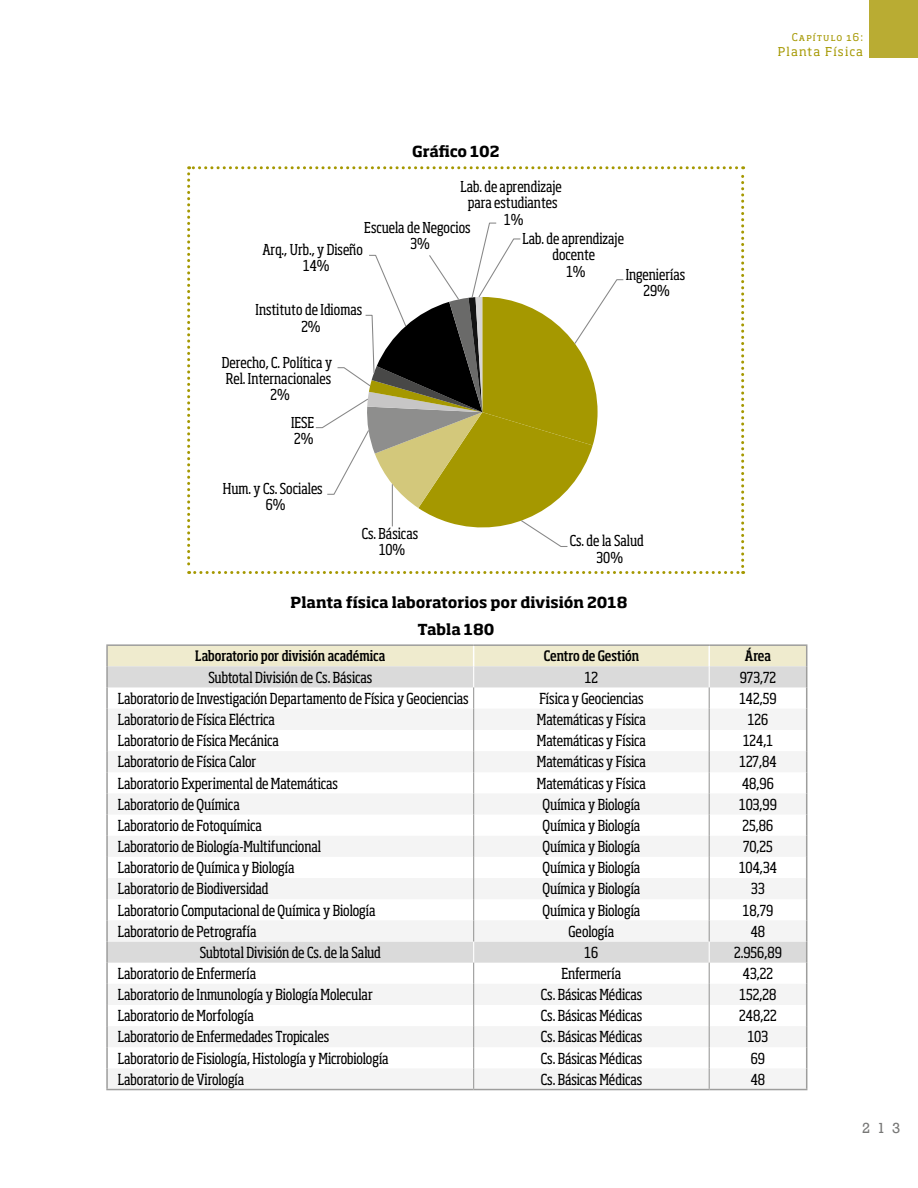
<style>
.page{position:relative;width:918px;height:1188px;background:#fff}
.page>*{position:absolute;margin:0;border:0;box-sizing:border-box;transform-origin:0 0}
.t1{font:condensed 15px "Soho Std";color:#000}
.t2{font:700 15px "Soho Std";color:#000}
.t3{font:15px "Rockwell";color:#777776}
.t4{font:condensed 14.85px/16.2px "Soho Std";color:#000;text-align:center}
.t5{font:500 condensed 14.25px "Soho Std";letter-spacing:-.005em;color:#000}
.t6{font:12px "Soho Std";letter-spacing:.1em;color:#a59800}
.t7{font:10.5px "Soho Std";letter-spacing:.1em;color:#a59800}
</style>
<div class="page">
<div style="left:869px;top:0;width:49px;height:58px;background:#b9ac33"></div>
<hr style="left:106px;top:666px;width:2px;height:21px;background:#9d9d9c">
<hr style="left:106px;top:687px;width:2px;height:22px;background:#9d9d9c">
<hr style="left:106px;top:709px;width:2px;height:21px;background:#9d9d9c">
<hr style="left:106px;top:730px;width:2px;height:21px;background:#9d9d9c">
<hr style="left:106px;top:751px;width:2px;height:21px;background:#9d9d9c">
<hr style="left:106px;top:772px;width:2px;height:21px;background:#9d9d9c">
<hr style="left:106px;top:793px;width:2px;height:22px;background:#9d9d9c">
<hr style="left:106px;top:815px;width:2px;height:21px;background:#9d9d9c">
<hr style="left:106px;top:836px;width:2px;height:21px;background:#9d9d9c">
<hr style="left:106px;top:857px;width:2px;height:21px;background:#9d9d9c">
<hr style="left:106px;top:878px;width:2px;height:21px;background:#9d9d9c">
<hr style="left:106px;top:899px;width:2px;height:21px;background:#9d9d9c">
<hr style="left:106px;top:920px;width:2px;height:22px;background:#9d9d9c">
<hr style="left:106px;top:942px;width:2px;height:21px;background:#9d9d9c">
<hr style="left:106px;top:963px;width:2px;height:21px;background:#9d9d9c">
<hr style="left:106px;top:984px;width:2px;height:21px;background:#9d9d9c">
<hr style="left:106px;top:1005px;width:2px;height:21px;background:#9d9d9c">
<hr style="left:106px;top:1026px;width:2px;height:21px;background:#9d9d9c">
<hr style="left:106px;top:1047px;width:2px;height:21px;background:#9d9d9c">
<hr style="left:106px;top:1068px;width:2px;height:21px;background:#9d9d9c">
<hr style="left:106px;top:644px;width:368px;height:2px;background:#9d9d9c">
<hr style="left:106px;top:646px;width:2px;height:20px;background:#9d9d9c">
<hr style="left:474px;top:644px;width:235px;height:2px;background:#9d9d9c">
<hr style="left:709px;top:644px;width:98px;height:2px;background:#9d9d9c">
<svg style="left:107px;top:645px;width:700px;height:444px"></svg>
<hr style="left:106px;top:1089px;width:368px;height:1px;background:#9d9d9c">
<hr style="left:474px;top:1089px;width:235px;height:1px;background:#9d9d9c">
<hr style="left:709px;top:1089px;width:98px;height:1px;background:#9d9d9c">
<svg style="left:187px;top:166px;width:557px;height:408px"></svg>
<p class="t2" style="left:412px;top:142px;width:89px">Gráfico 102</p>
<p class="t4" style="left:460px;top:178px;width:103px">Lab. de aprendizaje para estudiantes<br>1%</p>
<p class="t4" style="left:522px;top:230px;width:103px">Lab. de aprendizaje docente<br>1%</p>
<p class="t4" style="left:364px;top:219px;width:108px">Escuela de Negocios<br>3%</p>
<p class="t4" style="left:262px;top:241px;width:102px">Arq., Urb., y Diseño<br>14%</p>
<p class="t4" style="left:626px;top:266px;width:61px">Ingenierías<br>29%</p>
<p class="t4" style="left:256px;top:301px;width:108px">Instituto de Idiomas<br>2%</p>
<p class="t4" style="left:222px;top:354px;width:112px">Derecho, C. Política y<br>Rel. Internacionales<br>2%</p>
<p class="t4" style="left:291px;top:414px;width:25px;text-align:left">IESE<br>2%</p>
<p class="t4" style="left:223px;top:480px;width:101px">Hum. y Cs. Sociales<br>6%</p>
<p class="t4" style="left:362px;top:525px;width:58px">Cs. Básicas<br>10%</p>
<p class="t4" style="left:570px;top:533px;width:76px">Cs. de la Salud<br>30%</p>
<p class="t7" style="left:792px;top:31px;width:73px">Capítulo 16:</p>
<p class="t6" style="left:778px;top:44px;width:87px">Planta Física</p>
<p class="t2" style="left:291px;top:593px;width:338px">Planta física laboratorios por división 2018</p>
<p class="t5" style="left:195px;top:647px;width:192px">Laboratorio por división académica</p>
<p class="t5" style="left:544px;top:647px;width:97px">Centro de Gestión</p>
<p class="t5" style="left:745px;top:647px;width:28px">Área</p>
<p class="t1" style="left:208px;top:668px;width:165px">Subtotal División de Cs. Básicas</p>
<p class="t1" style="left:585px;top:668px;width:15px">12</p>
<p class="t1" style="left:740px;top:668px;width:38px">973,72</p>
<p class="t1" style="left:118px;top:689px;width:352px">Laboratorio de Investigación Departamento de Física y Geociencias</p>
<p class="t1" style="left:539px;top:689px;width:106px">Física y Geociencias</p>
<p class="t1" style="left:739px;top:689px;width:39px">142,59</p>
<p class="t1" style="left:118px;top:710px;width:159px">Laboratorio de Física Eléctrica</p>
<p class="t1" style="left:537px;top:710px;width:111px">Matemáticas y Física</p>
<p class="t1" style="left:748px;top:710px;width:22px">126</p>
<p class="t1" style="left:118px;top:731px;width:163px">Laboratorio de Física Mecánica</p>
<p class="t1" style="left:537px;top:731px;width:111px">Matemáticas y Física</p>
<p class="t1" style="left:743px;top:731px;width:31px">124,1</p>
<p class="t1" style="left:118px;top:753px;width:140px">Laboratorio de Física Calor</p>
<p class="t1" style="left:537px;top:753px;width:111px">Matemáticas y Física</p>
<p class="t1" style="left:739px;top:753px;width:39px">127,84</p>
<p class="t1" style="left:118px;top:774px;width:222px">Laboratorio Experimental de Matemáticas</p>
<p class="t1" style="left:537px;top:774px;width:111px">Matemáticas y Física</p>
<p class="t1" style="left:742px;top:774px;width:33px">48,96</p>
<p class="t1" style="left:118px;top:795px;width:124px">Laboratorio de Química</p>
<p class="t1" style="left:542px;top:795px;width:99px">Química y Biología</p>
<p class="t1" style="left:739px;top:795px;width:39px">103,99</p>
<p class="t1" style="left:118px;top:816px;width:146px">Laboratorio de Fotoquímica</p>
<p class="t1" style="left:542px;top:816px;width:99px">Química y Biología</p>
<p class="t1" style="left:743px;top:816px;width:32px">25,86</p>
<p class="t1" style="left:118px;top:837px;width:205px">Laboratorio de Biología-Multifuncional</p>
<p class="t1" style="left:542px;top:837px;width:99px">Química y Biología</p>
<p class="t1" style="left:743px;top:837px;width:31px">70,25</p>
<p class="t1" style="left:118px;top:858px;width:178px">Laboratorio de Química y Biología</p>
<p class="t1" style="left:542px;top:858px;width:99px">Química y Biología</p>
<p class="t1" style="left:739px;top:858px;width:39px">104,34</p>
<p class="t1" style="left:118px;top:879px;width:152px">Laboratorio de Biodiversidad</p>
<p class="t1" style="left:542px;top:879px;width:99px">Química y Biología</p>
<p class="t1" style="left:751px;top:879px;width:15px">33</p>
<p class="t1" style="left:118px;top:901px;width:259px">Laboratorio Computacional de Química y Biología</p>
<p class="t1" style="left:542px;top:901px;width:99px">Química y Biología</p>
<p class="t1" style="left:743px;top:901px;width:32px">18,79</p>
<p class="t1" style="left:118px;top:922px;width:140px">Laboratorio de Petrografía</p>
<p class="t1" style="left:569px;top:922px;width:47px">Geología</p>
<p class="t1" style="left:751px;top:922px;width:16px">48</p>
<p class="t1" style="left:200px;top:943px;width:183px">Subtotal División de Cs. de la Salud</p>
<p class="t1" style="left:585px;top:943px;width:15px">16</p>
<p class="t1" style="left:734px;top:943px;width:49px">2.956,89</p>
<p class="t1" style="left:118px;top:964px;width:140px">Laboratorio de Enfermería</p>
<p class="t1" style="left:562px;top:964px;width:61px">Enfermería</p>
<p class="t1" style="left:743px;top:964px;width:32px">43,22</p>
<p class="t1" style="left:118px;top:985px;width:257px">Laboratorio de Inmunología y Biología Molecular</p>
<p class="t1" style="left:541px;top:985px;width:103px">Cs. Básicas Médicas</p>
<p class="t1" style="left:740px;top:985px;width:38px">152,28</p>
<p class="t1" style="left:118px;top:1006px;width:138px">Laboratorio de Morfología</p>
<p class="t1" style="left:541px;top:1006px;width:103px">Cs. Básicas Médicas</p>
<p class="t1" style="left:739px;top:1006px;width:39px">248,22</p>
<p class="t1" style="left:118px;top:1028px;width:213px">Laboratorio de Enfermedades Tropicales</p>
<p class="t1" style="left:541px;top:1028px;width:103px">Cs. Básicas Médicas</p>
<p class="t1" style="left:748px;top:1028px;width:22px">103</p>
<p class="t1" style="left:118px;top:1049px;width:273px">Laboratorio de Fisiología, Histología y Microbiología</p>
<p class="t1" style="left:541px;top:1049px;width:103px">Cs. Básicas Médicas</p>
<p class="t1" style="left:751px;top:1049px;width:16px">69</p>
<p class="t1" style="left:118px;top:1070px;width:128px">Laboratorio de Virología</p>
<p class="t1" style="left:541px;top:1070px;width:103px">Cs. Básicas Médicas</p>
<p class="t1" style="left:751px;top:1070px;width:16px">48</p>
<p class="t2" style="left:418px;top:620px;width:78px">Tabla 180</p>
<p class="t3" style="left:862px;top:1119px;width:40px">213</p>
</div>
